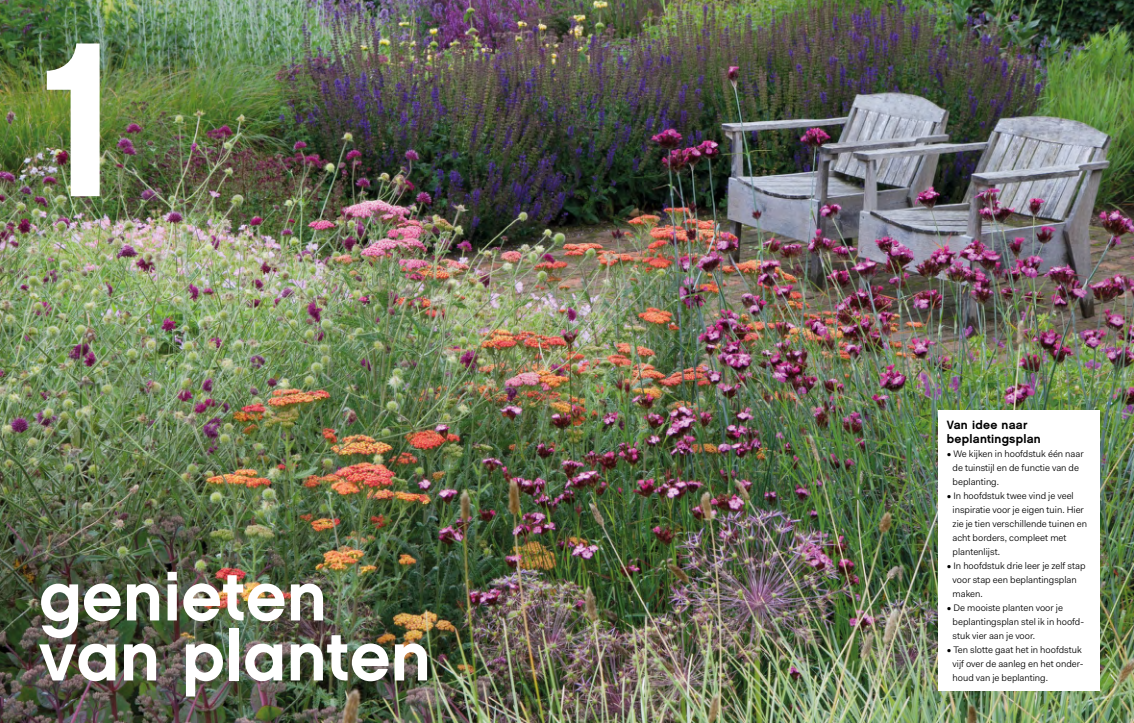
<style>
.page{position:relative;width:1134px;height:723px;background:#fff}
.page>*{position:absolute;margin:0;border:0;box-sizing:border-box;transform-origin:0 0}
.t1{font:220px "Chalet New York Nineteen Sixty";color:#fff}
.t2{font:70px/60px "Chalet New York Nineteen Sixty";color:#fff}
.t3{font:12px/14px "Chalet New York Nineteen Sixty";letter-spacing:.02em;color:#000}
.t4{font:9.5px/14px "Fakt Pro Blond";color:#000}
.s1{font-family:"Chalet New York Nineteen Eighty"}
</style>
<div class="page">
<img style="left:0;top:0;width:1134px;height:723px">
<div style="left:938px;top:410px;width:162px;height:281px;background:#fff"></div>
<h1 class="t1" style="left:37px;top:-19px;width:94px">1</h1>
<h2 class="t2" style="left:39px;top:565px;width:394px">genieten v<span class="s1">a</span>n pl<span class="s1">a</span>nten</h2>
<p class="t3" style="left:947px;top:417px;width:95px">Van idee naar beplantingsplan</p>
<p class="t4" style="left:952px;top:446px;width:133px;text-indent:-6px">• We kijken in hoofdstuk één naar de tuinstijl en de functie van de beplanting.</p>
<p class="t4" style="left:952px;top:488px;width:136px;text-indent:-6px">• In hoofdstuk twee vind je veel inspiratie voor je eigen tuin. Hier zie je tien verschillende tuinen en acht borders, compleet met plantenlijst.</p>
<p class="t4" style="left:952px;top:558px;width:134px;text-indent:-6px">• In hoofdstuk drie leer je zelf stap voor stap een beplantingsplan maken.</p>
<p class="t4" style="left:952px;top:600px;width:133px;text-indent:-6px">• De mooiste planten voor je beplantingsplan stel ik in hoofd&shy;stuk vier aan je voor.</p>
<p class="t4" style="left:952px;top:642px;width:132px;text-indent:-6px">• Ten slotte gaat het in hoofdstuk vijf over de aanleg en het onder&shy;houd van je beplanting.</p>
</div>
